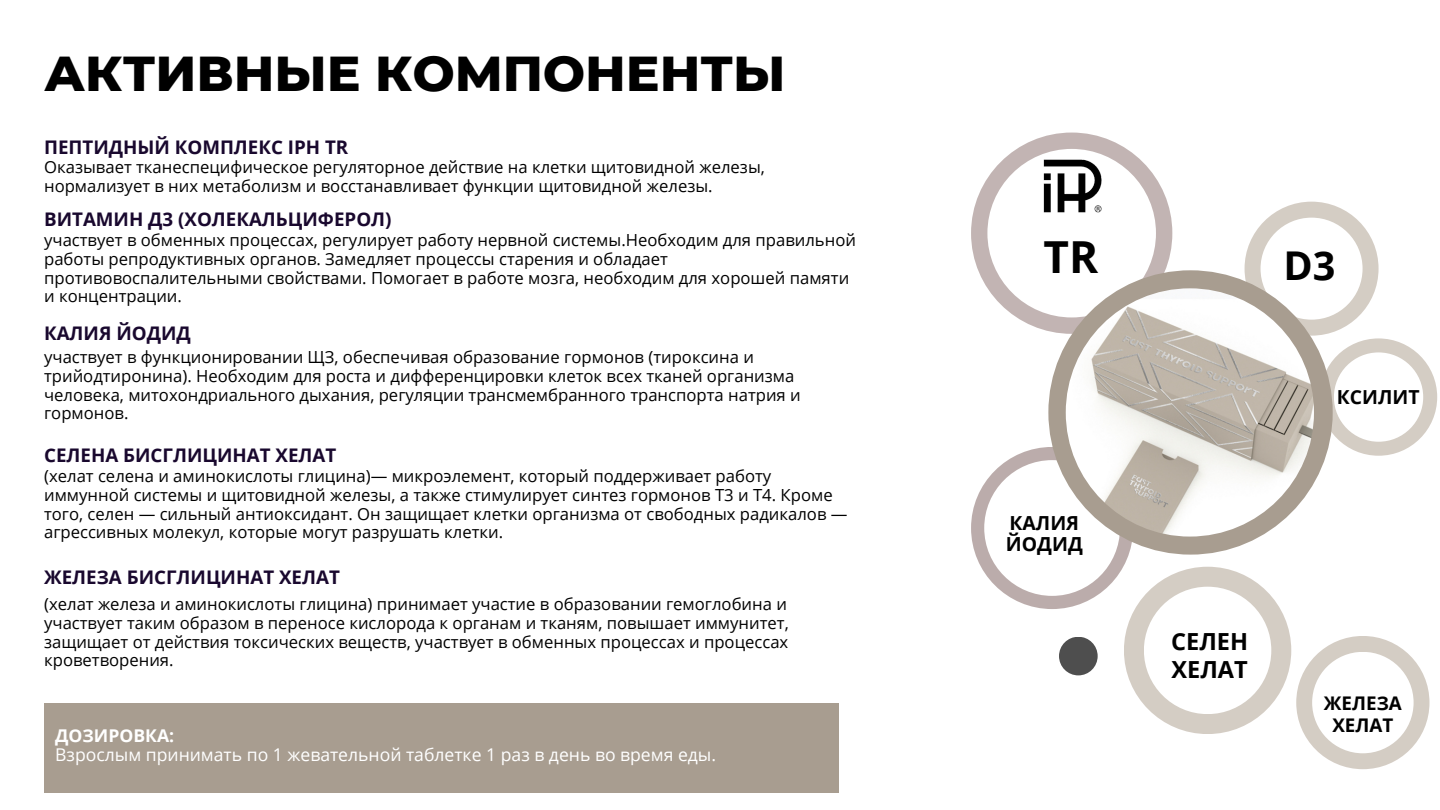
<style>
.page{position:relative;width:1440px;height:810px;background:#fff}
.page>*{position:absolute;margin:0;border:0;box-sizing:border-box;transform-origin:0 0}
.t1{font:800 50px "Montserrat";color:#000}
.t2{font:700 44.2px "Open Sans";color:#000}
.t3{font:700 39.7px "Open Sans";color:#000}
.t4{font:700 23.5px/27.8px "Open Sans";color:#000}
.t5{font:700 19.4px/20.8px "Open Sans";color:#000}
.t6{font:700 19.3px "Open Sans";color:#000}
.t7{font:700 18.8px "Open Sans";color:#19082e}
.t8{font:700 18.8px/22.5px "Open Sans";color:#000;text-align:center}
.t9{font:17.6px "Open Sans";color:#fff}
.t10{font:700 17.6px "Open Sans";color:#fff}
.t11{font:16.7px/18.8px "Open Sans";color:#000}
</style>
<div class="page">
<svg style="left:971px;top:133px;width:201px;height:201px"></svg>
<div style="left:1245px;top:202px;width:134px;height:134px;background:#d4cdc4;border-radius:50%"></div>
<svg style="left:971px;top:447px;width:161px;height:162px"></svg>
<div style="left:985px;top:461px;width:134px;height:134px;background:#fff;border-radius:50%"></div>
<div style="left:1261px;top:218px;width:102px;height:102px;background:#fff;border-radius:50%"></div>
<div style="left:989px;top:150px;width:166px;height:166px;background:#fff;border-radius:50%"></div>
<div style="left:1059px;top:637px;width:39px;height:38px;background:#4e4e4e;border-radius:50%"></div>
<img style="left:1024px;top:139px;width:96px;height:74px">
<div style="left:1124px;top:567px;width:167px;height:167px;background:#d4cdc4;border-radius:50%"></div>
<div style="left:1144px;top:587px;width:127px;height:127px;background:#fff;border-radius:50%"></div>
<div style="left:1296px;top:636px;width:134px;height:133px;background:#d4cdc4;border-radius:50%"></div>
<div style="left:1312px;top:652px;width:102px;height:101px;background:#fff;border-radius:50%"></div>
<div style="left:1320px;top:338px;width:117px;height:118px;background:#d4cdc4;border-radius:50%"></div>
<div style="left:1334px;top:352px;width:89px;height:90px;background:#fff;border-radius:50%"></div>
<div style="left:1048px;top:270px;width:285px;height:285px;background:#a89d90;border-radius:50%"></div>
<img style="left:1066px;top:288px;width:248px;height:249px;border-radius:50%">
<div style="left:44px;top:703px;width:794px;height:89px;background:#a89d90"></div>
<p class="t1" style="left:44px;top:43px;width:743px">АКТИВНЫЕ КОМПОНЕНТЫ</p>
<p class="t7" style="left:44px;top:134px;width:306px">ПЕПТИДНЫЙ КОМПЛЕКС IPH TR</p>
<p class="t11" style="left:44px;top:157px;width:722px">Оказывает тканеспецифическое регуляторное действие на клетки щитовидной железы, нормализует в них метаболизм и восстанавливает функции щитовидной железы.</p>
<p class="t7" style="left:44px;top:206px;width:349px">ВИТАМИН Д3 (ХОЛЕКАЛЬЦИФЕРОЛ)</p>
<p class="t11" style="left:44px;top:230px;width:813px">участвует в обменных процессах, регулирует работу нервной системы.Необходим для правильной работы репродуктивных органов. Замедляет процессы старения и обладает противовоспалительными свойствами. Помогает в работе мозга, необходим для хорошей памяти и концентрации.</p>
<p class="t7" style="left:44px;top:320px;width:148px">КАЛИЯ ЙОДИД</p>
<p class="t11" style="left:44px;top:347px;width:758px">участвует в функционировании ЩЗ, обеспечивая образование гормонов (тироксина и трийодтиронина). Необходим для роста и дифференцировки клеток всех тканей организма человека, митохондриального дыхания, регуляции трансмембранного транспорта натрия и гормонов.</p>
<p class="t7" style="left:44px;top:442px;width:294px">СЕЛЕНА БИСГЛИЦИНАТ ХЕЛАТ</p>
<p class="t11" style="left:44px;top:466px;width:805px">(хелат селена и аминокислоты глицина)— микроэлемент, который поддерживает работу иммунной системы и щитовидной железы, а также стимулирует синтез гормонов Т3 и Т4. Кроме того, селен — сильный антиоксидант. Он защищает клетки организма от свободных радикалов — агрессивных молекул, которые могут разрушать клетки.</p>
<p class="t7" style="left:44px;top:564px;width:297px">ЖЕЛЕЗА БИСГЛИЦИНАТ ХЕЛАТ</p>
<p class="t11" style="left:44px;top:594px;width:746px;text-align:justify">(хелат железа и аминокислоты глицина) принимает участие в образовании гемоглобина и участвует таким образом в переносе кислорода к органам и тканям, повышает иммунитет, защищает от действия токсических веществ, участвует в обменных процессах и процессах кроветворения.</p>
<p class="t10" style="left:55px;top:723px;width:121px">ДОЗИРОВКА:</p>
<p class="t9" style="left:55px;top:742px;width:663px">Взрослым принимать по 1 жевательной таблетке 1 раз в день во время еды.</p>
<p class="t2" style="left:1044px;top:226px;width:56px">TR</p>
<p class="t3" style="left:1283px;top:238px;width:53px">D3</p>
<p class="t5" style="left:1006px;top:512px;width:78px">КАЛИЯ<br>ЙОДИД</p>
<p class="t6" style="left:1337px;top:384px;width:84px">КСИЛИТ</p>
<p class="t4" style="left:1171px;top:627px;width:78px">СЕЛЕН<br>ХЕЛАТ</p>
<p class="t8" style="left:1324px;top:691px;width:79px">ЖЕЛЕЗА<br>ХЕЛАТ</p>
</div>
